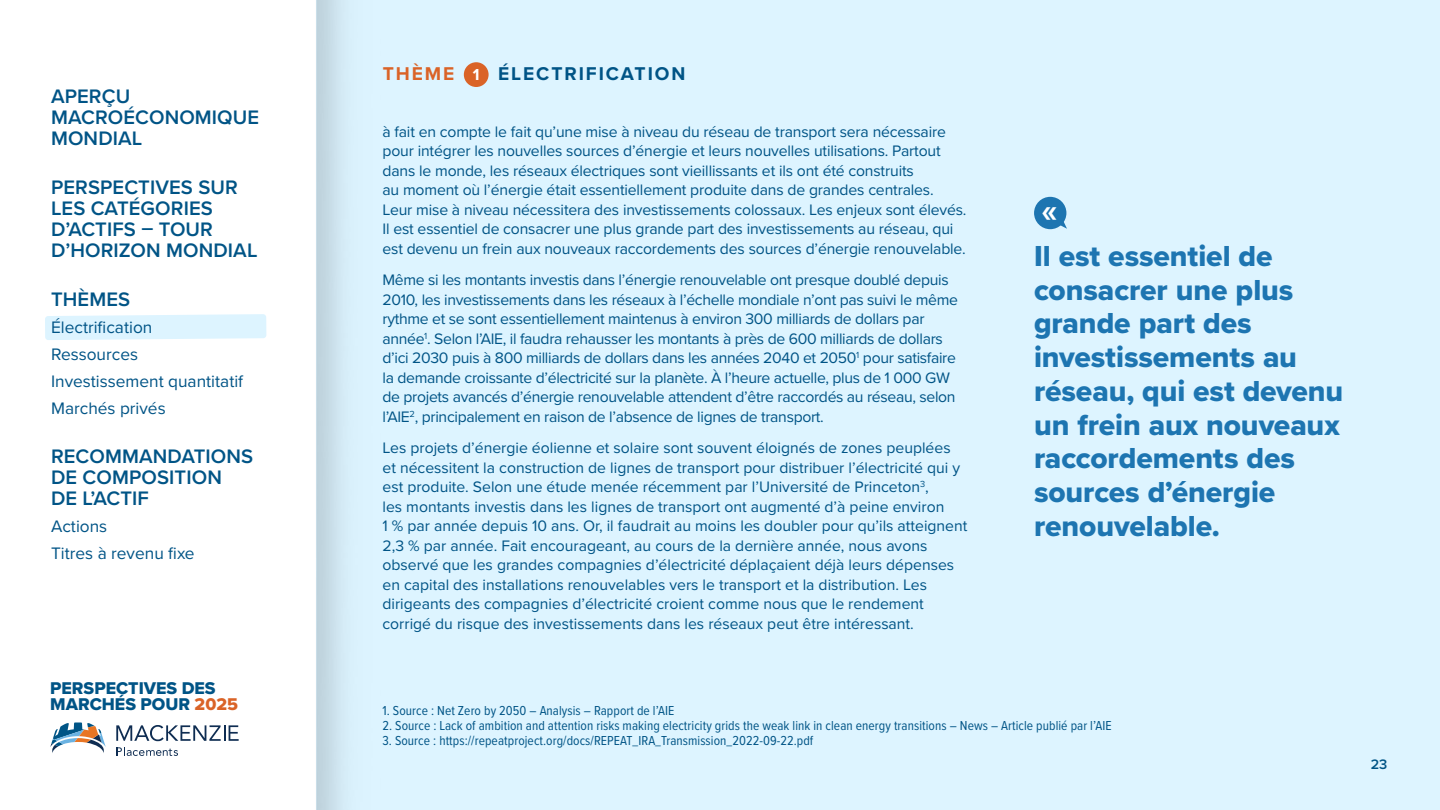
<style>
.page{position:relative;width:1440px;height:810px;background:#fff}
.page>*{position:absolute;margin:0;border:0;box-sizing:border-box;transform-origin:0 0}
.t1{font:700 35.25px "Proxima Nova Cond";color:#fff}
.intro-bold{font:30px/33.8px "Proxima Nova Extrabld";letter-spacing:-.005em;color:#1d75b1}
.t2{font:600 20.25px/21px "Proxima Nova";letter-spacing:.005em;color:#005486}
.t3{font:700 19.2px "Proxima Nova";letter-spacing:.1em;color:#005486}
.t4{font:700 19.2px "Proxima Nova";letter-spacing:.1em;color:#da6327}
.t5{font:17.62px/16.5px "Proxima Nova Extrabld";color:#005486}
.t6{font:17.25px "Proxima Nova";color:#005486}
.all_caps_header{font:700 16.5px "Proxima Nova";color:#fff}
.Body-blue{font:15.75px/19.5px "Proxima Nova";letter-spacing:-.01em;color:#005486}
.t7{font:600 14.25px "Proxima Nova";color:#005486}
.source{font:13.5px "Proxima Nova Cond";letter-spacing:.005em;color:#005486}
.s1{color:#da6327}
</style>
<div class="page">
<div style="left:316px;top:0;width:1124px;height:810px;background:#ddf4ff"></div>
<svg style="left:45px;top:314px;width:221px;height:26px;background:#dff4ff"></svg>
<svg style="left:50px;top:722px;width:56px;height:31px"></svg>
<svg style="left:116px;top:725px;width:123px;height:16px"></svg>
<svg style="left:116px;top:747px;width:62px;height:9px"></svg>
<div style="left:464px;top:62px;width:25px;height:25px;background:#da6327;border-radius:50%"></div>
<div style="left:1034px;top:197px;width:32px;height:32px;background:#1d75b1;border-radius:50%"></div>
<svg style="left:1053px;top:213px;width:14px;height:16px"></svg>
<p class="t2" style="left:51px;top:85px;width:210px">APERÇU<br>MACROÉCONOMIQUE<br>MONDIAL</p>
<p class="t2" style="left:51px;top:176px;width:208px">PERSPECTIVES SUR<br>LES CATÉGORIES<br>D’ACTIFS – TOUR<br>D’HORIZON MONDIAL</p>
<p class="t2" style="left:51px;top:288px;width:81px">THÈMES</p>
<p class="t6" style="left:51px;top:314px;width:103px">Électrification</p>
<p class="t6" style="left:51px;top:341px;width:89px">Ressources</p>
<p class="t6" style="left:51px;top:368px;width:194px">Investissement quantitatif</p>
<p class="t6" style="left:51px;top:395px;width:116px">Marchés privés</p>
<p class="t2" style="left:51px;top:445px;width:204px">RECOMMANDATIONS<br>DE COMPOSITION<br>DE L’ACTIF</p>
<p class="t6" style="left:51px;top:513px;width:58px">Actions</p>
<p class="t6" style="left:51px;top:540px;width:145px">Titres à revenu fixe</p>
<p class="t5" style="left:50px;top:679px;width:189px">PERSPECTIVES DES<br>MARCHÉS POUR <span class="s1">2025</span></p>
<p class="t4" style="left:383px;top:60px;width:73px">THÈME</p>
<p class="all_caps_header" style="left:473px;top:63px;width:8px">1</p>
<p class="t3" style="left:498px;top:60px;width:189px">ÉLECTRIFICATION</p>
<p class="Body-blue" style="left:382px;top:121px;width:586px">à fait en compte le fait qu’une mise à niveau du réseau de transport sera nécessaire pour intégrer les nouvelles sources d’énergie et leurs nouvelles utilisations. Partout dans le monde, les réseaux électriques sont vieillissants et ils ont été construits<br>au moment où l’énergie était essentiellement produite dans de grandes centrales.<br>Leur mise à niveau nécessitera des investissements colossaux. Les enjeux sont élevés.<br>Il est essentiel de consacrer une plus grande part des investissements au réseau, qui est devenu un frein aux nouveaux raccordements des sources d’énergie renouvelable.</p>
<p class="Body-blue" style="left:382px;top:270px;width:577px">Même si les montants investis dans l’énergie renouvelable ont presque doublé depuis 2010, les investissements dans les réseaux à l’échelle mondiale n’ont pas suivi le même rythme et se sont essentiellement maintenus à environ 300 milliards de dollars par année<sup>1</sup>. Selon l’AIE, il faudra rehausser les montants à près de 600 milliards de dollars d’ici 2030 puis à 800 milliards de dollars dans les années 2040 et 2050<sup>1</sup> pour satisfaire la demande croissante d’électricité sur la planète. À l’heure actuelle, plus de 1 000 GW de projets avancés d’énergie renouvelable attendent d’être raccordés au réseau, selon l’AIE<sup>2</sup>, principalement en raison de l’absence de lignes de transport.</p>
<p class="Body-blue" style="left:382px;top:438px;width:586px">Les projets d’énergie éolienne et solaire sont souvent éloignés de zones peuplées et nécessitent la construction de lignes de transport pour distribuer l’électricité qui y est produite. Selon une étude menée récemment par l’Université de Princeton<sup>3</sup>,<br>les montants investis dans les lignes de transport ont augmenté d’à peine environ<br>1 % par année depuis 10 ans. Or, il faudrait au moins les doubler pour qu’ils atteignent 2,3 % par année. Fait encourageant, au cours de la dernière année, nous avons observé que les grandes compagnies d’électricité déplaçaient déjà leurs dépenses en capital des installations renouvelables vers le transport et la distribution. Les dirigeants des compagnies d’électricité croient comme nous que le rendement corrigé du risque des investissements dans les réseaux peut être intéressant.</p>
<h1 class="t1" style="left:1041px;top:184px;width:18px">«</h1>
<p class="intro-bold" style="left:1034px;top:239px;width:311px">Il est essentiel de consacrer une plus grande part des investissements au réseau, qui est devenu un frein aux nouveaux raccordements des sources d’énergie renouvelable.</p>
<p class="source" style="left:382px;top:700px;width:293px">1. Source : Net Zero by 2050 – Analysis – Rapport de l’AIE</p>
<p class="source" style="left:382px;top:715px;width:731px">2. Source : Lack of ambition and attention risks making electricity grids the weak link in clean energy transitions – News – Article publié par l’AIE</p>
<p class="source" style="left:382px;top:730px;width:432px">3. Source : https://repeatproject.org/docs/REPEAT_IRA_Transmission_2022-09-22.pdf</p>
<p class="t7" style="left:1371px;top:753px;width:18px">23</p>
</div>
